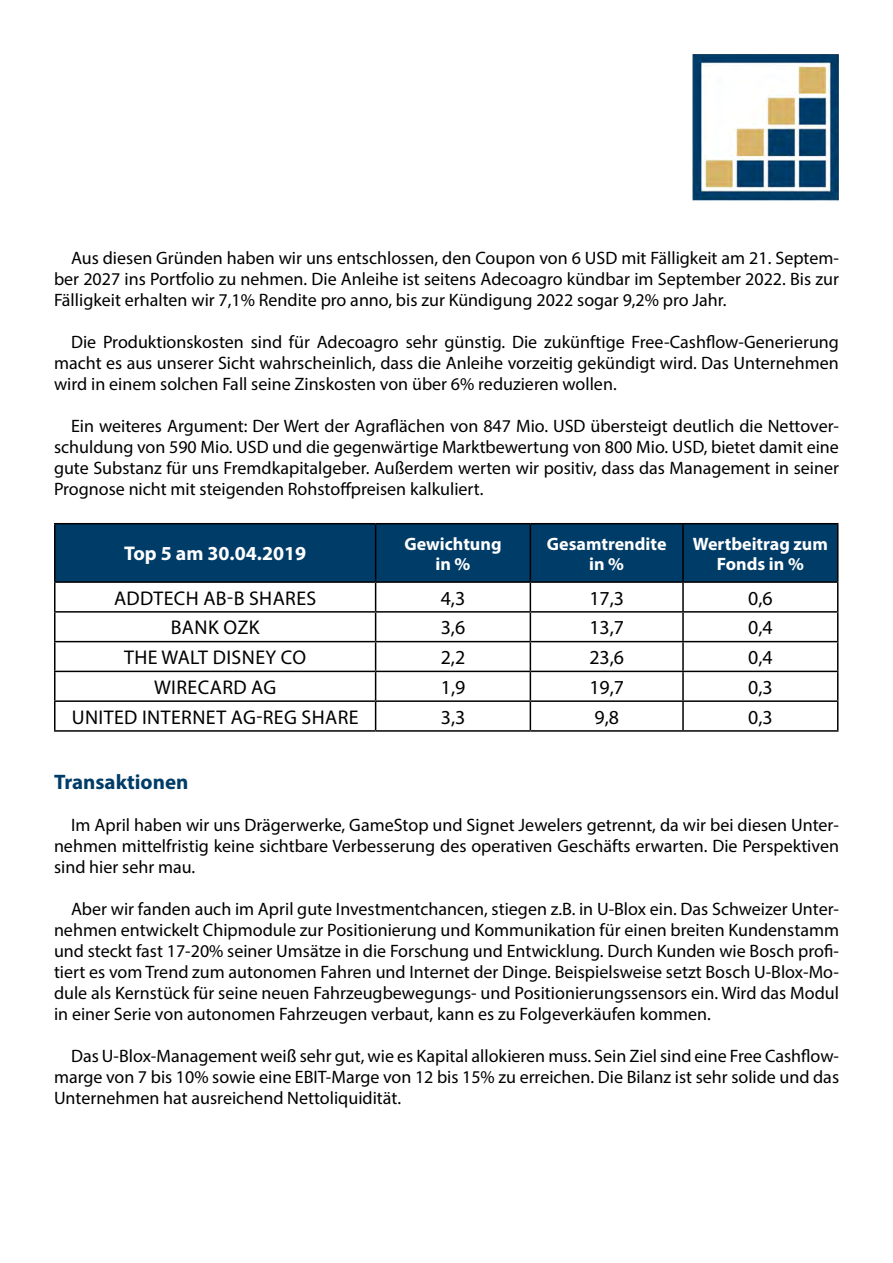
<style>
.page{position:relative;width:893px;height:1263px;background:#fff}
.page>*{position:absolute;margin:0;border:0;box-sizing:border-box;transform-origin:0 0}
.t1{font:700 21px "Myriad Pro";color:#003c68}
.t2{font:19.95px "Myriad Pro";letter-spacing:.02em;color:#000}
.t3{font:700 19.95px "Myriad Pro";color:#fff}
.t4{font:18px/21px "Myriad Pro";color:#000;text-align:justify}
.t5{font:700 18px/19.5px "Myriad Pro";color:#fff;text-align:center}
</style>
<div class="page">
<img style="left:693px;top:54px;width:146px;height:147px">
<div style="left:56px;top:524px;width:781px;height:57px;background:#003c68"></div>
<hr style="left:54px;top:523px;width:322px;height:1px;background:#000">
<hr style="left:54px;top:524px;width:2px;height:57px;background:#000">
<hr style="left:376px;top:523px;width:154px;height:1px;background:#000">
<hr style="left:375px;top:524px;width:1px;height:57px;background:#000">
<hr style="left:530px;top:523px;width:153px;height:1px;background:#000">
<hr style="left:530px;top:524px;width:1px;height:57px;background:#000">
<hr style="left:683px;top:523px;width:155px;height:1px;background:#000">
<hr style="left:682px;top:524px;width:2px;height:57px;background:#000">
<hr style="left:837px;top:524px;width:1px;height:57px;background:#000">
<hr style="left:54px;top:581px;width:322px;height:2px;background:#000">
<hr style="left:54px;top:583px;width:2px;height:28px;background:#000">
<hr style="left:376px;top:581px;width:154px;height:2px;background:#000">
<hr style="left:530px;top:581px;width:153px;height:2px;background:#000">
<hr style="left:683px;top:581px;width:155px;height:2px;background:#000">
<hr style="left:54px;top:611px;width:322px;height:2px;background:#000">
<hr style="left:54px;top:613px;width:2px;height:28px;background:#000">
<hr style="left:54px;top:641px;width:322px;height:1px;background:#000">
<hr style="left:54px;top:642px;width:2px;height:29px;background:#000">
<hr style="left:54px;top:671px;width:322px;height:1px;background:#000">
<hr style="left:54px;top:672px;width:2px;height:28px;background:#000">
<hr style="left:54px;top:700px;width:322px;height:2px;background:#000">
<hr style="left:54px;top:702px;width:2px;height:28px;background:#000">
<svg style="left:55px;top:582px;width:783px;height:148px"></svg>
<hr style="left:54px;top:730px;width:322px;height:2px;background:#000">
<hr style="left:376px;top:730px;width:154px;height:2px;background:#000">
<hr style="left:530px;top:730px;width:153px;height:2px;background:#000">
<hr style="left:683px;top:730px;width:155px;height:2px;background:#000">
<p class="t4" style="left:54px;top:247px;width:786px;text-indent:17px">Aus diesen Gründen haben wir uns entschlossen, den Coupon von 6 USD mit Fälligkeit am 21. Septem&shy;ber 2027 ins Portfolio zu nehmen. Die Anleihe ist seitens Adecoagro kündbar im September 2022. Bis zur Fälligkeit erhalten wir 7,1% Rendite pro anno, bis zur Kündigung 2022 sogar 9,2% pro Jahr.</p>
<p class="t4" style="left:54px;top:331px;width:786px;text-indent:17px">Die Produktionskosten sind für Adecoagro sehr günstig. Die zukünftige Free-Cashflow-Generierung macht es aus unserer Sicht wahrscheinlich, dass die Anleihe vorzeitig gekündigt wird. Das Unternehmen wird in einem solchen Fall seine Zinskosten von über 6% reduzieren wollen.</p>
<p class="t4" style="left:54px;top:415px;width:786px;text-indent:17px">Ein weiteres Argument: Der Wert der Agraflächen von 847 Mio. USD übersteigt deutlich die Nettover&shy;schuldung von 590 Mio. USD und die gegenwärtige Marktbewertung von 800 Mio. USD, bietet damit eine gute Substanz für uns Fremdkapitalgeber. Außerdem werten wir positiv, dass das Management in seiner Prognose nicht mit steigenden Rohstoffpreisen kalkuliert.</p>
<p class="t3" style="left:124px;top:541px;width:184px">Top 5 am 30.04.2019</p>
<p class="t5" style="left:404px;top:534px;width:99px">Gewichtung in %</p>
<p class="t5" style="left:547px;top:534px;width:121px">Gesamtrendite in %</p>
<p class="t5" style="left:693px;top:534px;width:137px">Wertbeitrag zum<br>Fonds in %</p>
<p class="t2" style="left:114px;top:585px;width:204px">ADDTECH AB-B SHARES</p>
<p class="t2" style="left:441px;top:585px;width:26px">4,3</p>
<p class="t2" style="left:589px;top:585px;width:36px">17,3</p>
<p class="t2" style="left:748px;top:585px;width:26px">0,6</p>
<p class="t2" style="left:171px;top:615px;width:90px">BANK OZK</p>
<p class="t2" style="left:441px;top:615px;width:26px">3,6</p>
<p class="t2" style="left:589px;top:615px;width:36px">13,7</p>
<p class="t2" style="left:748px;top:615px;width:26px">0,4</p>
<p class="t2" style="left:124px;top:645px;width:183px">THE WALT DISNEY CO</p>
<p class="t2" style="left:441px;top:645px;width:26px">2,2</p>
<p class="t2" style="left:589px;top:645px;width:36px">23,6</p>
<p class="t2" style="left:748px;top:645px;width:26px">0,4</p>
<p class="t2" style="left:154px;top:675px;width:124px">WIRECARD AG</p>
<p class="t2" style="left:441px;top:675px;width:26px">1,9</p>
<p class="t2" style="left:589px;top:675px;width:36px">19,7</p>
<p class="t2" style="left:748px;top:675px;width:26px">0,3</p>
<p class="t2" style="left:72px;top:705px;width:288px">UNITED INTERNET AG-REG SHARE</p>
<p class="t2" style="left:441px;top:705px;width:26px">3,3</p>
<p class="t2" style="left:594px;top:705px;width:26px">9,8</p>
<p class="t2" style="left:748px;top:705px;width:26px">0,3</p>
<p class="t1" style="left:54px;top:768px;width:136px">Transaktionen</p>
<p class="t4" style="left:54px;top:814px;width:786px;text-indent:17px">Im April haben wir uns Drägerwerke, GameStop und Signet Jewelers getrennt, da wir bei diesen Unter&shy;nehmen mittelfristig keine sichtbare Verbesserung des operativen Geschäfts erwarten. Die Perspektiven sind hier sehr mau.</p>
<p class="t4" style="left:54px;top:898px;width:786px;text-indent:17px">Aber wir fanden auch im April gute Investmentchancen, stiegen z.B. in U-Blox ein. Das Schweizer Unter&shy;nehmen entwickelt Chipmodule zur Positionierung und Kommunikation für einen breiten Kundenstamm und steckt fast 17-20% seiner Umsätze in die Forschung und Entwicklung. Durch Kunden wie Bosch profi&shy;tiert es vom Trend zum autonomen Fahren und Internet der Dinge. Beispielsweise setzt Bosch U-Blox-Mo&shy;dule als Kernstück für seine neuen Fahrzeugbewegungs- und Positionierungssensors ein. Wird das Modul in einer Serie von autonomen Fahrzeugen verbaut, kann es zu Folgeverkäufen kommen.</p>
<p class="t4" style="left:54px;top:1045px;width:787px;text-indent:17px">Das U-Blox-Management weiß sehr gut, wie es Kapital allokieren muss. Sein Ziel sind eine Free Cashflow&shy;marge von 7 bis 10% sowie eine EBIT-Marge von 12 bis 15% zu erreichen. Die Bilanz ist sehr solide und das Unternehmen hat ausreichend Nettoliquidität.</p>
</div>
